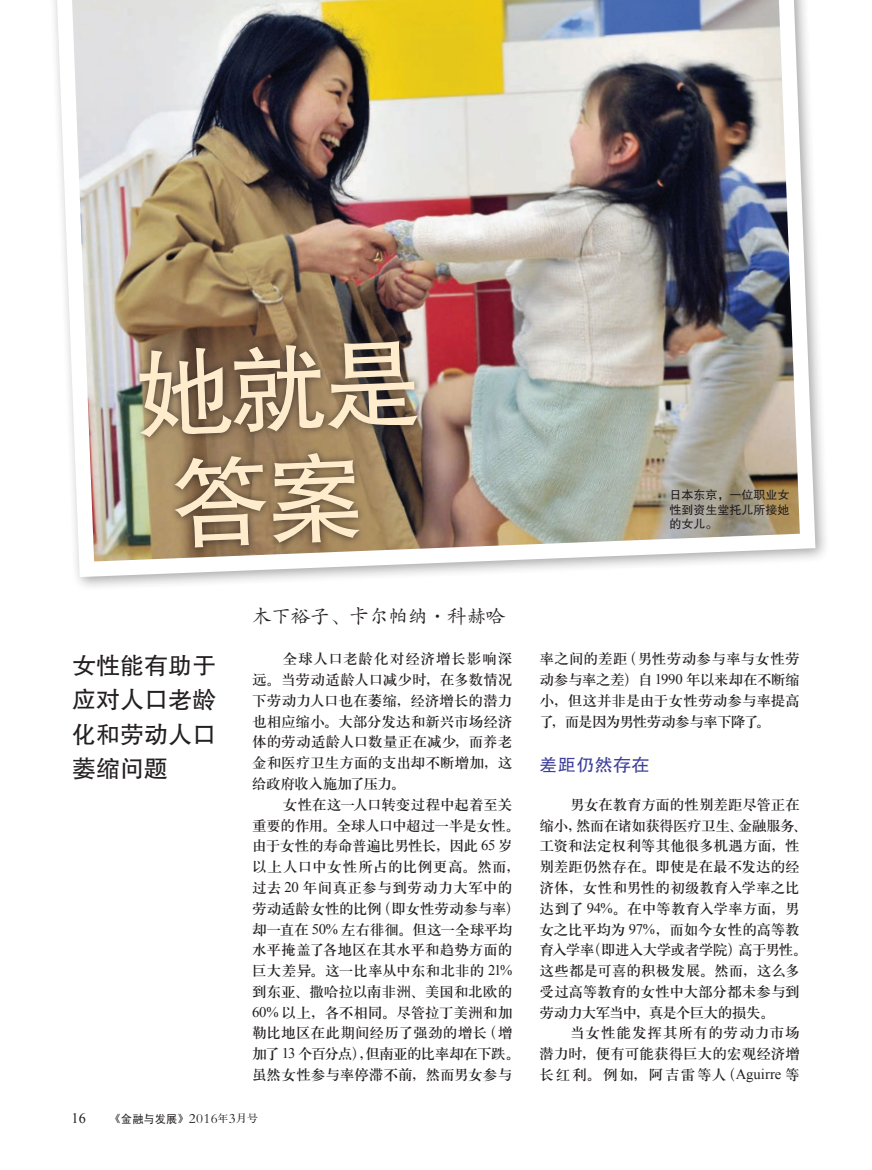
<style>
.page{position:relative;width:872px;height:1170px;background:#fff}
.page>*{position:absolute;margin:0;border:0;box-sizing:border-box;transform-origin:0 0}
.t1{font:97.5px/110.6px "FZHTJW GB1 0";color:#feeccd;text-align:center}
.t2{font:24px/34.5px "FZHTJW GB1 0";color:#231f20;text-align:justify}
.t3{font:19.5px "FZKTJW GB1 0";color:#231f20}
.t4{font:17.7px "FZHTJW GB1 0";letter-spacing:.02em;color:#3e3f99}
.t5{font:14.7px/20.7px "H Ya 3 gj";letter-spacing:-.02em;color:#231f20;text-align:justify}
.t6{font:14.55px "Times New Roman";color:#231f20}
.t7{font:12px/14.4px "FZHTJW GB1 0";color:#231f20;text-align:justify}
.t8{font:11.55px "Sim Hei";color:#231f20}
.s1{font-family:"Times New Roman"}
.s2{font-family:"FZHTJW GB1 0";font-size:10.05px}
.s3{font-family:"FZBSJW GB1 0";font-size:14.25px}
.s4{font-family:"FZS3 JW GB1 0";font-size:10.2px}
.s5{font-family:"FZS3 JW GB1 0";font-size:10.65px}
</style>
<div class="page">
<img style="left:54px;top:0;width:769px;height:585px">
<div style="left:131px;top:333px;width:294px;height:111px;background:#231f20;opacity:.75"></div>
<div style="left:167px;top:445px;width:199px;height:110px;background:#231f20;opacity:.75"></div>
<h1 class="t1" style="left:134px;top:343px;width:287px;rotate:-2deg">她就是答案</h1>
<h3 class="t3" style="left:252px;top:605px;width:255px">木下裕子、卡尔帕纳·科赫哈</h3>
<h2 class="t2" style="left:72px;top:649px;width:145px">女性能有助于应对人口老龄化和劳动人口萎缩问题</h2>
<p class="t5" style="left:252px;top:648px;width:262px;text-indent:31px">全球人口老龄化对经济增长影响深远。当劳动适龄人口减少时，在多数情况下劳动力人口也在萎缩，经济增长的潜力也相应缩小。大部分发达和新兴市场经济体的劳动适龄人口数量正在减少，而养老金和医疗卫生方面的支出却不断增加，这给政府收入施加了压力。</p>
<p class="t5" style="left:252px;top:794px;width:269px;text-align:left;text-indent:31px">女性在这一人口转变过程中起着至关重要的作用。全球人口中超过一半是女性。由于女性的寿命普遍比男性长，因此 <span class="s1">65</span> 岁以上人口中女性所占的比例更高。然而，过去 <span class="s1">20</span> 年间真正参与到劳动力大军中的劳动适龄女性的比例（即女性劳动参与率）却一直在 <span class="s1">50%</span> 左右徘徊。但这一全球平均水平掩盖了各地区在其水平和趋势方面的巨大差异。这一比率从中东和北非的 <span class="s1">21%</span>到东亚、撒哈拉以南非洲、美国和北欧的<br><span class="s1">60%</span> 以上，各不相同。尽管拉丁美洲和加勒比地区在此期间经历了强劲的增长（增加了 <span class="s1">13</span> 个百分点），但南亚的比率却在下跌。虽然女性参与率停滞不前，然而男女参与</p>
<p class="t6" style="left:72px;top:1107px;width:16px">16</p>
<p class="t8" style="left:111px;top:1112px;width:148px"><span class="s2">《</span>金融与发展<span class="s2">》</span> <span class="s3">2016</span><span class="s4">年</span><span class="s3">3</span><span class="s5">月号</span></p>
<p class="t7" style="left:669px;top:488px;width:122px">日本东京，一位职业女性到资生堂托儿所接她的女儿。</p>
<p class="t5" style="left:539px;top:648px;width:262px">率之间的差距（男性劳动参与率与女性劳动参与率之差）自 <span class="s1">1990</span> 年以来却在不断缩小，但这并非是由于女性劳动参与率提高了，而是因为男性劳动参与率下降了。</p>
<p class="t4" style="left:539px;top:754px;width:112px">差距仍然存在</p>
<p class="t5" style="left:539px;top:794px;width:269px;text-align:left;text-indent:31px">男女在教育方面的性别差距尽管正在缩小，然而在诸如获得医疗卫生、金融服务、工资和法定权利等其他很多机遇方面，性别差距仍然存在。即使是在最不发达的经济体，女性和男性的初级教育入学率之比达到了 <span class="s1">94%</span>。在中等教育入学率方面，男女之比平均为 <span class="s1">97%</span>，而如今女性的高等教育入学率（即进入大学或者学院）高于男性。这些都是可喜的积极发展。然而，这么多受过高等教育的女性中大部分都未参与到劳动力大军当中，真是个巨大的损失。</p>
<p class="t5" style="left:539px;top:1022px;width:262px;text-indent:31px">当女性能发挥其所有的劳动力市场潜力时，便有可能获得巨大的宏观经济增长红利。例如，阿吉雷等人（<span class="s1">Aguirre</span> 等</p>
</div>
